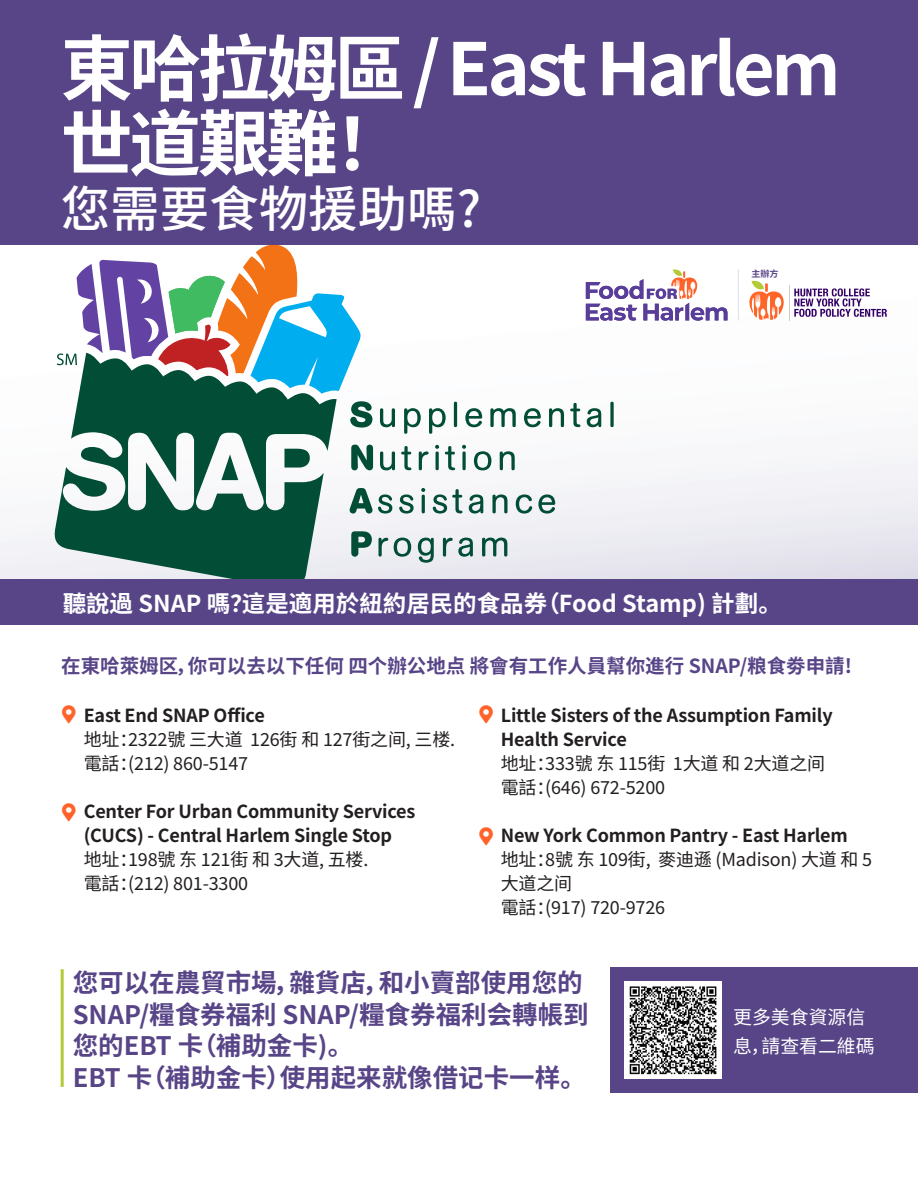
<style>
.page{position:relative;width:918px;height:1188px;background:#fff}
.page>*{position:absolute;margin:0;border:0;box-sizing:border-box;transform-origin:0 0}
.H1-Chinese{font:700 72px "Noto Sans SC";letter-spacing:-.05em;color:#fff}
.H2-Chinese{font:500 49.5px "Noto Sans SC";color:#fff}
.Subhead-Chinese{font:700 25.5px/31.5px "Noto Sans SC";color:#584588}
.Subhead-Chinese-2{font:700 23.25px "Noto Sans SC";color:#fff}
.Subhead-Chinese-3{font:700 19.5px "Noto Sans SC";color:#584588}
.t1{font:18.9px/28.8px "Noto Sans SC";color:#fff}
.t2{font:18px/24px "Noto Sans SC";letter-spacing:-.01em;color:#231f20}
.t3{font:700 18px/24px "Noto Sans SC";letter-spacing:-.01em;color:#231f20}
.t4{font:700 9px "Noto Sans SC";color:#584588}
</style>
<div class="page">
<svg style="left:0;top:280px;width:918px;height:299px"></svg>
<svg style="left:350px;top:401px;width:22px;height:27px"></svg>
<svg style="left:380px;top:408px;width:15px;height:19px"></svg>
<svg style="left:404px;top:408px;width:17px;height:26px"></svg>
<svg style="left:429px;top:408px;width:17px;height:26px"></svg>
<hr style="left:454px;top:402px;width:3px;height:25px;background:#024d36;border-radius:2px">
<svg style="left:465px;top:408px;width:17px;height:19px"></svg>
<svg style="left:490px;top:408px;width:26px;height:19px"></svg>
<svg style="left:524px;top:408px;width:17px;height:19px"></svg>
<svg style="left:549px;top:408px;width:15px;height:19px"></svg>
<svg style="left:570px;top:403px;width:10px;height:24px"></svg>
<svg style="left:587px;top:408px;width:14px;height:19px"></svg>
<svg style="left:610px;top:402px;width:4px;height:25px"></svg>
<svg style="left:351px;top:445px;width:22px;height:25px"></svg>
<svg style="left:380px;top:451px;width:15px;height:19px"></svg>
<svg style="left:401px;top:446px;width:10px;height:24px"></svg>
<svg style="left:419px;top:451px;width:10px;height:19px"></svg>
<svg style="left:435px;top:445px;width:4px;height:25px"></svg>
<svg style="left:445px;top:446px;width:10px;height:24px"></svg>
<svg style="left:462px;top:445px;width:4px;height:25px"></svg>
<svg style="left:474px;top:451px;width:17px;height:19px"></svg>
<svg style="left:500px;top:451px;width:15px;height:19px"></svg>
<svg style="left:350px;top:488px;width:42px;height:26px"></svg>
<svg style="left:399px;top:494px;width:15px;height:20px"></svg>
<svg style="left:421px;top:488px;width:4px;height:25px"></svg>
<svg style="left:433px;top:489px;width:29px;height:25px"></svg>
<svg style="left:469px;top:494px;width:14px;height:20px"></svg>
<svg style="left:492px;top:494px;width:15px;height:19px"></svg>
<svg style="left:516px;top:494px;width:16px;height:20px"></svg>
<svg style="left:538px;top:494px;width:17px;height:20px"></svg>
<svg style="left:351px;top:531px;width:21px;height:26px"></svg>
<svg style="left:378px;top:538px;width:10px;height:19px"></svg>
<svg style="left:394px;top:538px;width:17px;height:19px"></svg>
<svg style="left:418px;top:538px;width:16px;height:25px"></svg>
<svg style="left:443px;top:538px;width:30px;height:19px"></svg>
<svg style="left:482px;top:538px;width:25px;height:19px"></svg>
<svg style="left:54px;top:353px;width:283px;height:226px;fill:#024d36"></svg>
<svg style="left:57px;top:245px;width:305px;height:149px"></svg>
<div style="left:0;top:0;width:918px;height:245px;background:#584588"></div>
<div style="left:610px;top:968px;width:308px;height:125px;background:#584588"></div>
<div style="left:624px;top:982px;width:97px;height:97px;background:#fff"></div>
<img style="left:629px;top:986px;width:88px;height:89px">
<div style="left:0;top:579px;width:918px;height:46px;background:#584588"></div>
<hr style="left:61px;top:969px;width:3px;height:118px;background:#b3c936">
<svg style="left:586px;top:269px;width:141px;height:52px"></svg>
<hr style="left:738px;top:269px;width:1px;height:52px;background:#626598">
<svg style="left:749px;top:281px;width:37px;height:39px"></svg>
<hr style="left:789px;top:285px;width:1px;height:36px;background:#ccc">
<svg style="left:794px;top:288px;width:93px;height:29px"></svg>
<p class="H1-Chinese" style="left:61px;top:28px;width:781px">東哈拉姆區 / East Harlem</p>
<p class="H1-Chinese" style="left:61px;top:103px;width:347px">世道艱難！</p>
<p class="H2-Chinese" style="left:61px;top:181px;width:422px">您需要食物援助嗎?</p>
<p class="t4" style="left:751px;top:268px;width:28px">主辦方</p>
<p class="Subhead-Chinese-2" style="left:63px;top:590px;width:721px">聽說過 SNAP 嗎？這是適用於紐約居民的食品券（Food Stamp) 計劃。</p>
<p class="Subhead-Chinese-3" style="left:61px;top:655px;width:792px">在東哈萊姆区，你可以去以下任何 四个辦公地点 將會有工作人員幫你進行 SNAP/粮食劵申請!</p>
<p class="t3" style="left:84px;top:704px;width:183px">East End SNAP Office</p>
<p class="t2" style="left:84px;top:728px;width:373px">地址：2322號 三大道 126街 和 127街之间, 三楼.</p>
<p class="t2" style="left:84px;top:752px;width:166px">電話：(212) 860-5147</p>
<p class="t3" style="left:84px;top:800px;width:333px">Center For Urban Community Services (CUCS) - Central Harlem Single Stop</p>
<p class="t2" style="left:84px;top:848px;width:286px">地址：198號 东 121街 和 3大道, 五楼.</p>
<p class="t2" style="left:84px;top:872px;width:166px">電話：(212) 801-3300</p>
<p class="t3" style="left:501px;top:704px;width:333px">Little Sisters of the Assumption Family<br>Health Service</p>
<p class="t2" style="left:501px;top:752px;width:326px">地址：333號 东 115街 1大道 和 2大道之间</p>
<p class="t2" style="left:501px;top:776px;width:166px">電話：(646) 672-5200</p>
<p class="t3" style="left:501px;top:824px;width:349px">New York Common Pantry - East Harlem</p>
<p class="t2" style="left:501px;top:848px;width:373px">地址：8號 东 109街, 麥迪遜 (Madison) 大道 和 5大道之间</p>
<p class="t2" style="left:501px;top:896px;width:166px">電話：(917) 720-9726</p>
<p class="Subhead-Chinese" style="left:73px;top:968px;width:517px">您可以在農貿市場，雜貨店，和小賣部使用您的<br>SNAP/糧食券福利 SNAP/糧食券福利会轉帳到您的EBT 卡（補助金卡)。</p>
<p class="Subhead-Chinese" style="left:73px;top:1062px;width:515px">EBT 卡（補助金卡）使用起来就像借记卡一样。</p>
<p class="t1" style="left:733px;top:1003px;width:143px">更多美食資源信息，請查看二維碼</p>
</div>
